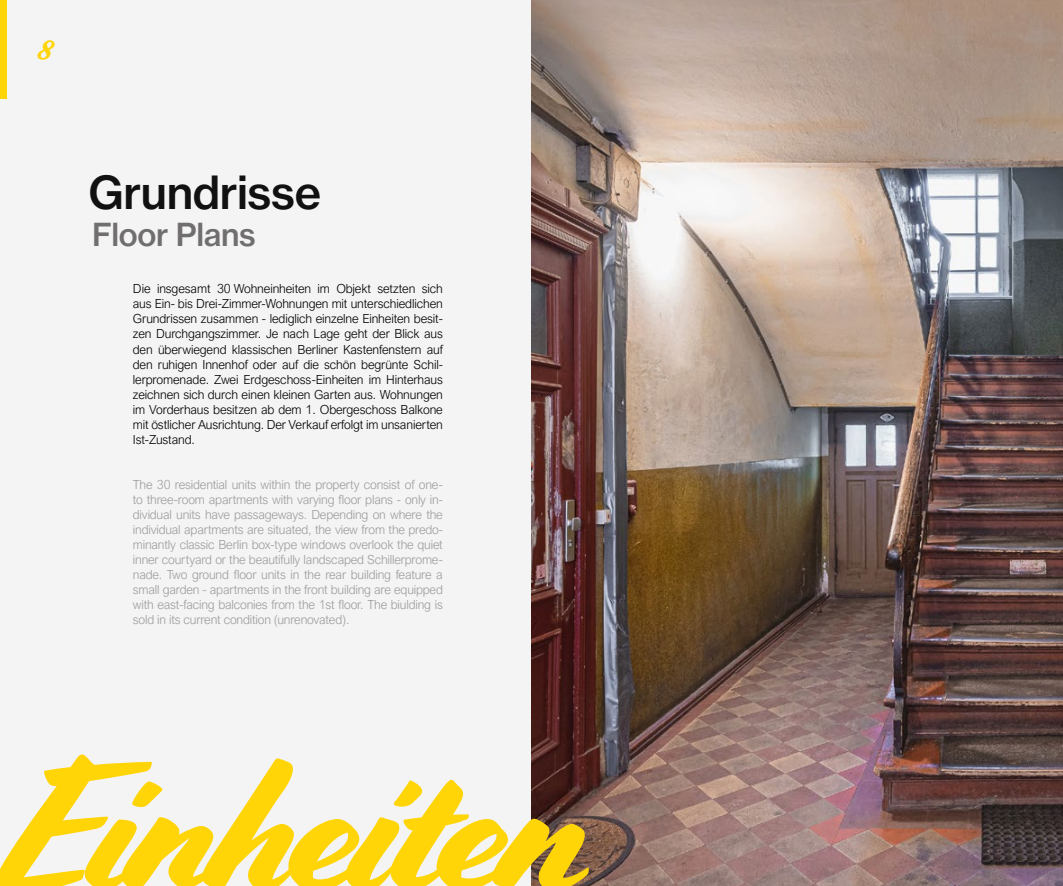
<style>
.page{position:relative;width:1063px;height:886px;background:#f4f4f4}
.page>*{position:absolute;margin:0;border:0;box-sizing:border-box;transform-origin:0 0}
.t1{font:187.5px "Cortado";letter-spacing:-.065em;color:#ffd508}
.t2{font:45px "N Haas Grotesk TX Pro 65 Md";letter-spacing:-.01em;color:#101110}
.t3{font:31.25px "N Haas Grotesk TX Pro 65 Md";letter-spacing:-.01em;color:#716e6f}
.t4{font:30px "Cortado";color:#ffd508}
.t5{font:300 12.5px/15px "Arial Nova";letter-spacing:-.01em;color:#000;text-align:justify}
.t6{font:300 12.5px/15px "Arial Nova";letter-spacing:-.015em;color:#9d9d9c;text-align:justify}
</style>
<div class="page">
<img style="left:531px;top:0;width:532px;height:886px">
<div style="left:0;top:0;width:6px;height:98px;background:#ffd508"></div>
<h3 class="t4" style="left:37px;top:33px;width:15px">8</h3>
<h2 class="t2" style="left:89px;top:164px;width:234px">Grundrisse</h2>
<h3 class="t3" style="left:92px;top:215px;width:165px">Floor Plans</h3>
<p class="t5" style="left:133px;top:282px;width:312px">Die insgesamt 30 Wohneinheiten im Objekt setzten sich aus Ein- bis Drei-Zimmer-Wohnungen mit unterschiedlichen Grundrissen zusammen - lediglich einzelne Einheiten besit&shy;zen Durchgangszimmer. Je nach Lage geht der Blick aus den überwiegend klassischen Berliner Kastenfenstern auf den ruhigen Innenhof oder auf die schön begrünte Schil&shy;lerpromenade. Zwei Erdgeschoss-Einheiten im Hinterhaus zeichnen sich durch einen kleinen Garten aus. Wohnungen im Vorderhaus besitzen ab dem 1. Obergeschoss Balkone mit östlicher Ausrichtung. Der Verkauf erfolgt im unsanierten Ist-Zustand.</p>
<p class="t6" style="left:133px;top:477px;width:312px">The 30 residential units within the property consist of one&shy;to three-room apartments with varying floor plans - only in&shy;dividual units have passageways. Depending on where the individual apartments are situated, the view from the predo&shy;minantly classic Berlin box-type windows overlook the quiet inner courtyard or the beautifully landscaped Schillerprome&shy;nade. Two ground floor units in the rear building feature a small garden - apartments in the front building are equipped with east-facing balconies from the 1st floor. The biulding is sold in its current condition (unrenovated).</p>
<h1 class="t1" style="left:0;top:718px;width:592px">Einheiten</h1>
</div>
